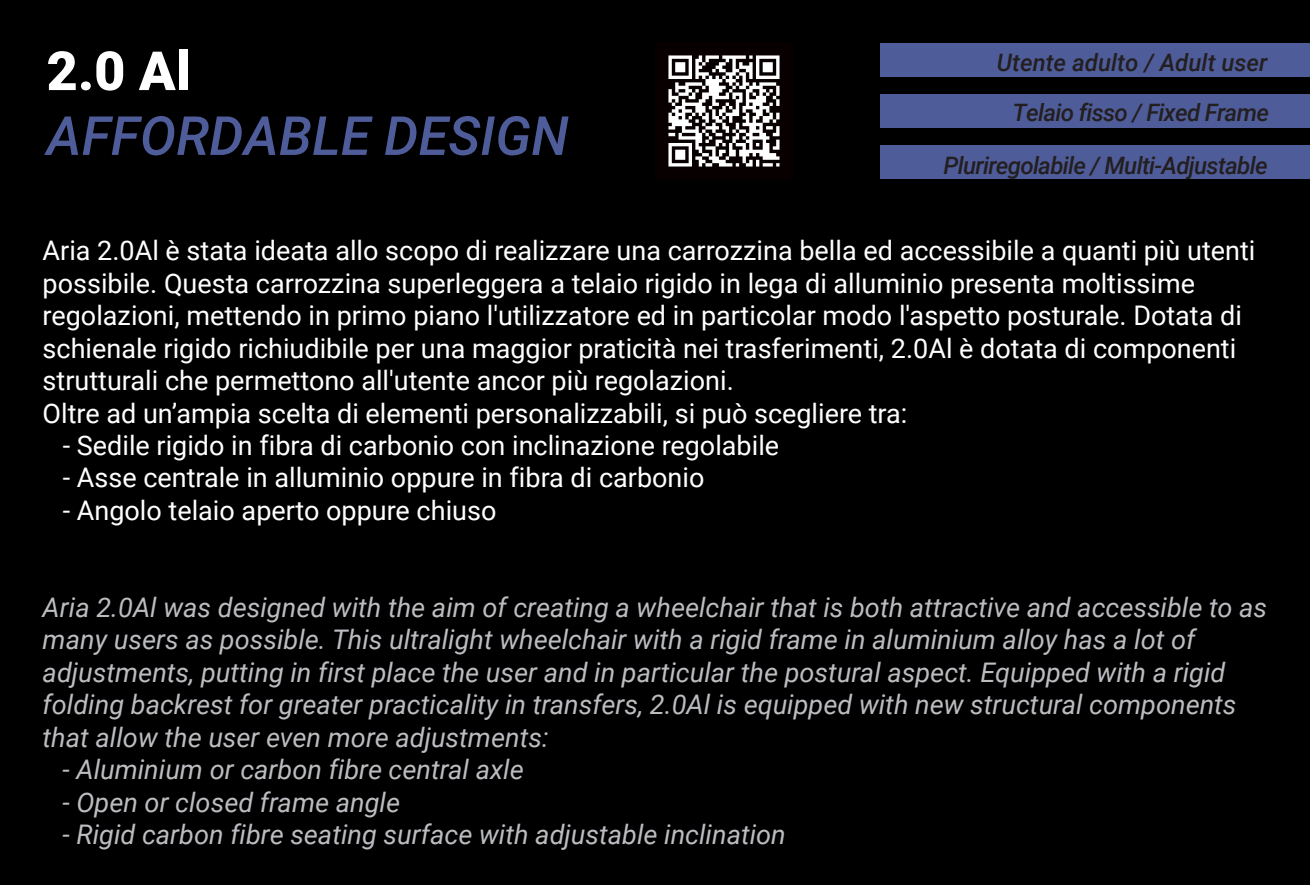
<style>
.page{position:relative;width:1310px;height:885px;background:#fff}
.page>*{position:absolute;margin:0;border:0;box-sizing:border-box;transform-origin:0 0}
.t1{font:italic 500 54px "Roboto";color:#4f5c9a}
.t2{font:900 54px "Roboto";color:#fff}
.t3{font:27px/32.4px "Roboto";color:#fff}
.t4{font:italic 27px/32.4px "Roboto";color:#bcbdc0}
.t5{font:italic 500 24px "Roboto";letter-spacing:-.03em;color:#231f20}
.t6{font:italic 500 24px "Roboto";color:#231f20}
</style>
<div class="page">
<div style="left:0;top:0;width:1310px;height:884px;background:#000001"></div>
<div style="left:880px;top:43px;width:430px;height:34px;background:#4f5c9a"></div>
<div style="left:880px;top:94px;width:430px;height:34px;background:#4f5c9a"></div>
<div style="left:880px;top:145px;width:430px;height:34px;background:#4f5c9a"></div>
<img style="left:668px;top:55px;width:112px;height:112px">
<h1 class="t2" style="left:47px;top:33px;width:145px">2.0 Al</h1>
<h1 class="t1" style="left:47px;top:98px;width:523px">AFFORDABLE DESIGN</h1>
<p class="t6" style="left:997px;top:46px;width:272px">Utente adulto / Adult user</p>
<p class="t5" style="left:1012px;top:96px;width:258px">Telaio fisso / Fixed Frame</p>
<p class="t5" style="left:943px;top:148px;width:326px">Pluriregolabile / Multi-Adjustable</p>
<p class="t3" style="left:43px;top:233px;width:1214px">Aria 2.0Al è stata ideata allo scopo di realizzare una carrozzina bella ed accessibile a quanti più utenti possibile. Questa carrozzina superleggera a telaio rigido in lega di alluminio presenta moltissime regolazioni, mettendo in primo piano l'utilizzatore ed in particolar modo l'aspetto posturale. Dotata di schienale rigido richiudibile per una maggior praticità nei trasferimenti, 2.0Al è dotata di componenti strutturali che permettono all'utente ancor più regolazioni.<br>Oltre ad un’ampia scelta di elementi personalizzabili, si può scegliere tra:</p>
<p class="t3" style="left:63px;top:428px;width:718px">- Sedile rigido in fibra di carbonio con inclinazione regolabile</p>
<p class="t3" style="left:63px;top:460px;width:643px">- Asse centrale in alluminio oppure in fibra di carbonio</p>
<p class="t3" style="left:63px;top:493px;width:435px">- Angolo telaio aperto oppure chiuso</p>
<p class="t4" style="left:43px;top:590px;width:1226px">Aria 2.0Al was designed with the aim of creating a wheelchair that is both attractive and accessible to as many users as possible. This ultralight wheelchair with a rigid frame in aluminium alloy has a lot of adjustments, putting in first place the user and in particular the postural aspect. Equipped with a rigid folding backrest for greater practicality in transfers, 2.0Al is equipped with new structural components that allow the user even more adjustments:</p>
<p class="t4" style="left:62px;top:752px;width:463px">- Aluminium or carbon fibre central axle</p>
<p class="t4" style="left:62px;top:784px;width:339px">- Open or closed frame angle</p>
<p class="t4" style="left:62px;top:817px;width:725px">- Rigid carbon fibre seating surface with adjustable inclination</p>
</div>
